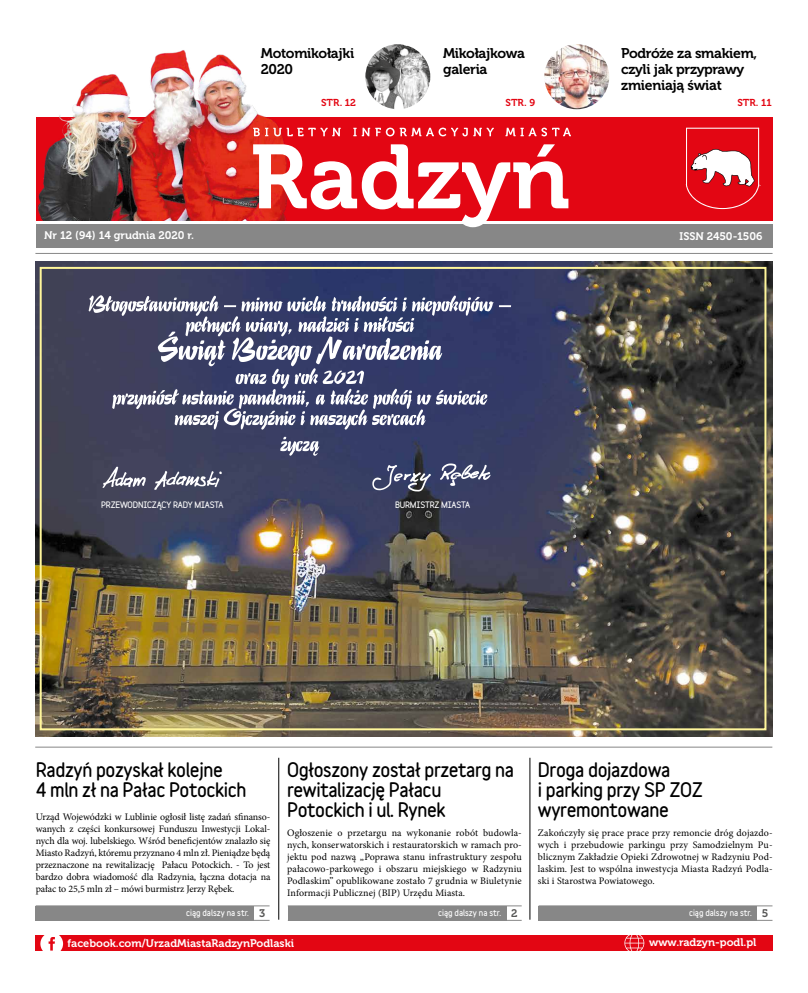
<style>
.page{position:relative;width:808px;height:993px;background:#fff}
.page>*{position:absolute;margin:0;border:0;box-sizing:border-box;transform-origin:0 0}
.t1{font:900 18px/20px "Variable";letter-spacing:-.02em;color:#000}
.t2{font:14px/16px "Museo 700";letter-spacing:-.02em;color:#000}
.t3{font:11px "Museo 700";color:#fff}
.t4{font:10px/12px "Minion Pro";letter-spacing:-.01em;color:#000;text-align:justify}
.t5{font:10px "Museo 700";color:#e30613}
.t6{font:900 8px "Variable";color:#fff}
.t7{font:900 8px "Variable";letter-spacing:-.02em;color:#fff}
.s1{font-family:"Museo 700";font-weight:400;font-size:11px;color:#575756}
</style>
<div class="page">
<img style="left:35px;top:261px;width:737px;height:475px">
<div style="left:36px;top:117px;width:736px;height:103px;background:#e30613"></div>
<img style="left:38px;top:50px;width:247px;height:170px">
<div style="left:36px;top:224px;width:736px;height:24px;background:#878787"></div>
<hr style="left:35px;top:253px;width:737px;height:1px;background:#878787">
<svg style="left:686px;top:128px;width:73px;height:81px"></svg>
<div style="left:35px;top:935px;width:737px;height:15px;background:#e30613"></div>
<svg style="left:40px;top:935px;width:23px;height:16px"></svg>
<svg style="left:624px;top:935px;width:20px;height:16px"></svg>
<svg style="left:253px;top:127px;width:318px;height:9px"></svg>
<img style="left:544px;top:44px;width:65px;height:65px;border-radius:32px">
<img style="left:365px;top:44px;width:65px;height:65px;border-radius:32px">
<svg style="left:253px;top:144px;width:315px;height:83px"></svg>
<hr style="left:35px;top:746px;width:737px;height:1px;background:#878787">
<hr style="left:36px;top:905px;width:234px;height:1px;background:#878787">
<hr style="left:36px;top:919px;width:234px;height:1px;background:#878787">
<div style="left:36px;top:905px;width:218px;height:14px;background:#878787"></div>
<hr style="left:539px;top:905px;width:233px;height:1px;background:#878787">
<hr style="left:539px;top:919px;width:233px;height:1px;background:#878787">
<div style="left:539px;top:905px;width:218px;height:14px;background:#878787"></div>
<hr style="left:288px;top:905px;width:234px;height:1px;background:#878787">
<hr style="left:288px;top:919px;width:234px;height:1px;background:#878787">
<div style="left:288px;top:905px;width:218px;height:14px;background:#878787"></div>
<hr style="left:278px;top:757px;width:1px;height:162px;background:#000">
<hr style="left:530px;top:757px;width:1px;height:162px;background:#000">
<svg style="left:372px;top:465px;width:59px;height:26px;background:#5b607c"></svg>
<svg style="left:440px;top:463px;width:51px;height:22px"></svg>
<svg style="left:102px;top:466px;width:44px;height:22px"></svg>
<svg style="left:154px;top:470px;width:68px;height:20px"></svg>
<div style="left:40px;top:267px;width:726px;height:463px;border:2px solid #fff69b"></div>
<svg style="left:280px;top:436px;width:39px;height:19px"></svg>
<svg style="left:89px;top:295px;width:422px;height:134px;background:#5e6383"></svg>
<p class="t3" style="left:44px;top:229px;width:151px">Nr 12 (94) 14 grudnia 2020 r.</p>
<h2 class="t2" style="left:261px;top:45px;width:95px">Motomikołajki<br>2020</h2>
<h2 class="t2" style="left:443px;top:45px;width:83px">Mikołajkowa galeria</h2>
<p class="t5" style="left:321px;top:97px;width:36px">STR. 12</p>
<p class="t5" style="left:505px;top:97px;width:31px">STR. 9</p>
<h2 class="t2" style="left:621px;top:45px;width:138px">Podróże za smakiem, czyli jak przyprawy zmieniają świat</h2>
<p class="t5" style="left:737px;top:97px;width:36px">STR. 11</p>
<p class="t3" style="left:680px;top:229px;width:84px">ISSN 2450-1506</p>
<p class="t7" style="left:101px;top:499px;width:124px">PRZEWODNICZĄCY RADY MIASTA</p>
<p class="t7" style="left:395px;top:499px;width:77px">BURMISTRZ MIASTA</p>
<h1 class="t1" style="left:287px;top:758px;width:228px">Ogłoszony został przetarg na rewitalizację Pałacu</h1>
<p class="t4" style="left:36px;top:810px;width:411px;text-align:left">Urząd Wojewódzki w Lublinie ogłosił listę zadań sfinanso- <sup>Potockich</sup> <sup>i</sup> <sup>ul.</sup> <sup>Rynek </sup>wanych z części konkursowej Funduszu Inwestycji Lokal-<br>nych dla woj. lubelskiego. Wśród beneficjentów znalazło się<br>Miasto Radzyń, któremu przyznano 4 mln zł. Pieniądze będą<br>przeznaczone na rewitalizację Pałacu Potockich. - To jest<br>bardzo dobra wiadomość dla Radzynia, łączna dotacja na<br>pałac to 25,5 mln zł – mówi burmistrz Jerzy Rębek.</p>
<h1 class="t1" style="left:36px;top:759px;width:212px">Radzyń pozyskał kolejne<br>4 mln zł na Pałac Potockich</h1>
<h1 class="t1" style="left:538px;top:758px;width:166px">Droga dojazdowa<br>i parking przy SP ZOZ wyremontowane</h1>
<p class="t4" style="left:287px;top:826px;width:236px">Ogłoszenie o przetargu na wykonanie robót budowla&shy;nych, konserwatorskich i restauratorskich w ramach pro&shy;jektu pod nazwą „Poprawa stanu infrastruktury zespołu pałacowo-parkowego i obszaru miejskiego w Radzyniu Podlaskim” opublikowane zostało 7 grudnia w Biuletynie Informacji Publicznej (BIP) Urzędu Miasta.</p>
<p class="t4" style="left:538px;top:826px;width:236px">Zakończyły się prace prace przy remoncie dróg dojazdo&shy;wych i przebudowie parkingu przy Samodzielnym Pu&shy;blicznym Zakładzie Opieki Zdrowotnej w Radzyniu Pod&shy;laskim. Jest to wspólna inwestycja Miasta Radzyń Podla&shy;ski i Starostwa Powiatowego.</p>
<p class="t6" style="left:186px;top:906px;width:81px">ciąg dalszy na str. <span class="s1">3</span></p>
<p class="t6" style="left:438px;top:906px;width:81px">ciąg dalszy na str. <span class="s1">2</span></p>
<p class="t6" style="left:689px;top:906px;width:81px">ciąg dalszy na str. <span class="s1">5</span></p>
<p class="t3" style="left:68px;top:936px;width:228px">facebook.com/UrzadMiastaRadzynPodlaski</p>
<p class="t3" style="left:649px;top:935px;width:109px">www.radzyn-podl.pl</p>
</div>
